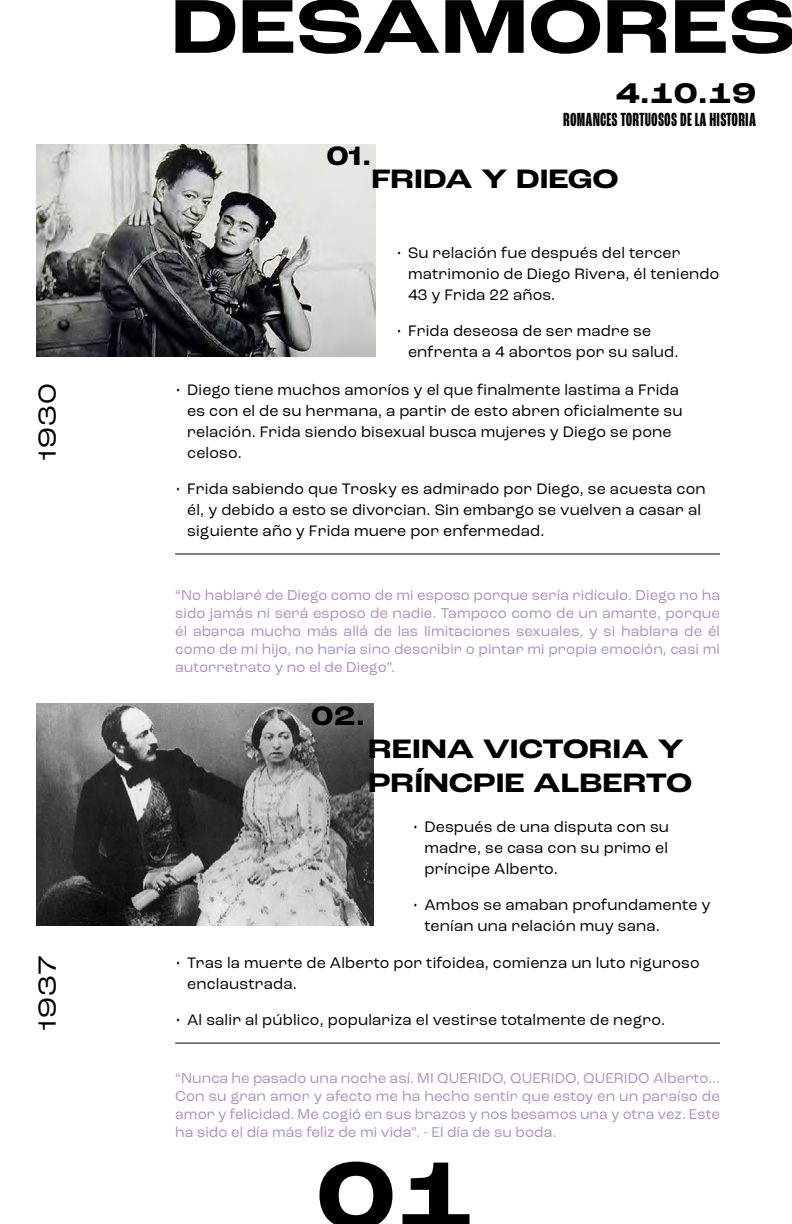
<style>
.page{position:relative;width:792px;height:1224px;background:#fff}
.page>*{position:absolute;margin:0;border:0;box-sizing:border-box;transform-origin:0 0}
.t1{font:700 expanded 100px "Roc Grotesk";color:#000}
.t2{font:700 expanded 80px "Roc Grotesk";color:#000}
.t3{font:700 expanded 30px "Roc Grotesk";color:#000}
.t4{font:700 expanded 28px/33.6px "Roc Grotesk";color:#000}
.t5{font:expanded 26px "Roc Grotesk";letter-spacing:.05em;color:#000}
.t6{font:700 extra-condensed 20px "Roc Grotesk";letter-spacing:.01em;color:#000}
.t7{font:16px/21px "Roc Grotesk";letter-spacing:.01em;color:#000}
.t8{font:15px/18px "Roc Grotesk";letter-spacing:.005em;color:#ad91c4;text-align:justify}
</style>
<div class="page">
<img style="left:36px;top:704px;width:337px;height:222px">
<img style="left:36px;top:144px;width:339px;height:212px">
<hr style="left:175px;top:553px;width:545px;height:1px;background:#000">
<hr style="left:175px;top:1043px;width:545px;height:1px;background:#000">
<h3 class="t5" style="left:31px;top:460px;width:79px;rotate:-90deg">1930</h3>
<h3 class="t5" style="left:31px;top:1030px;width:75px;rotate:-90deg">1937</h3>
<h2 class="t2" style="left:171px;top:-23px;width:628px">DESAMORES</h2>
<h3 class="t4" style="left:326px;top:140px;width:47px">01.</h3>
<h3 class="t3" style="left:616px;top:74px;width:142px">4.10.19</h3>
<p class="t6" style="left:563px;top:108px;width:194px">ROMANCES TORTUOSOS DE LA HISTORIA</p>
<h3 class="t4" style="left:371px;top:163px;width:249px">FRIDA Y DIEGO</h3>
<p class="t7" style="left:408px;top:243px;width:313px;text-indent:-12px">• Su relación fue después del tercer matrimonio de Diego Rivera, él teniendo<br>43 y Frida 22 años.</p>
<p class="t7" style="left:408px;top:321px;width:272px;text-indent:-12px">• Frida deseosa de ser madre se enfrenta a 4 abortos por su salud.</p>
<p class="t7" style="left:187px;top:379px;width:497px;text-indent:-12px">• Diego tiene muchos amoríos y el que finalmente lastima a Frida es con el de su hermana, a partir de esto abren oficialmente su relación. Frida siendo bisexual busca mujeres y Diego se pone celoso.</p>
<p class="t7" style="left:187px;top:478px;width:520px;text-indent:-12px">• Frida sabiendo que Trosky es admirado por Diego, se acuesta con él, y debido a esto se divorcian. Sin embargo se vuelven a casar al siguiente año y Frida muere por enfermedad.</p>
<p class="t8" style="left:175px;top:586px;width:546px">“No hablaré de Diego como de mi esposo porque sería ridículo. Diego no ha sido jamás ni será esposo de nadie. Tampoco como de un amante, porque él abarca mucho más allá de las limitaciones sexuales, y si hablara de él como de mi hijo, no haría sino describir o pintar mi propia emoción, casi mi autorretrato y no el de Diego”.</p>
<h3 class="t4" style="left:311px;top:700px;width:55px">02.</h3>
<h3 class="t4" style="left:368px;top:733px;width:325px">REINA VICTORIA Y<br>PRÍNCPIE ALBERTO</h3>
<p class="t7" style="left:424px;top:816px;width:246px;text-align:justify;text-indent:-12px">• Después de una disputa con su madre, se casa con su primo el príncipe Alberto.</p>
<p class="t7" style="left:424px;top:894px;width:287px;text-indent:-12px">• Ambos se amaban profundamente y tenían una relación muy sana.</p>
<p class="t7" style="left:187px;top:953px;width:514px;text-indent:-12px">• Tras la muerte de Alberto por tifoidea, comienza un luto riguroso enclaustrada.</p>
<p class="t7" style="left:175px;top:1009px;width:492px">• Al salir al público, populariza el vestirse totalmente de negro.</p>
<p class="t8" style="left:175px;top:1069px;width:546px">“Nunca he pasado una noche así. MI QUERIDO, QUERIDO, QUERIDO Alberto...<br>Con su gran amor y afecto me ha hecho sentir que estoy en un paraíso de amor y felicidad. Me cogió en sus brazos y nos besamos una y otra vez. Este ha sido el día más feliz de mi vida”. - El día de su boda.</p>
<h1 class="t1" style="left:316px;top:1133px;width:161px">01</h1>
</div>
